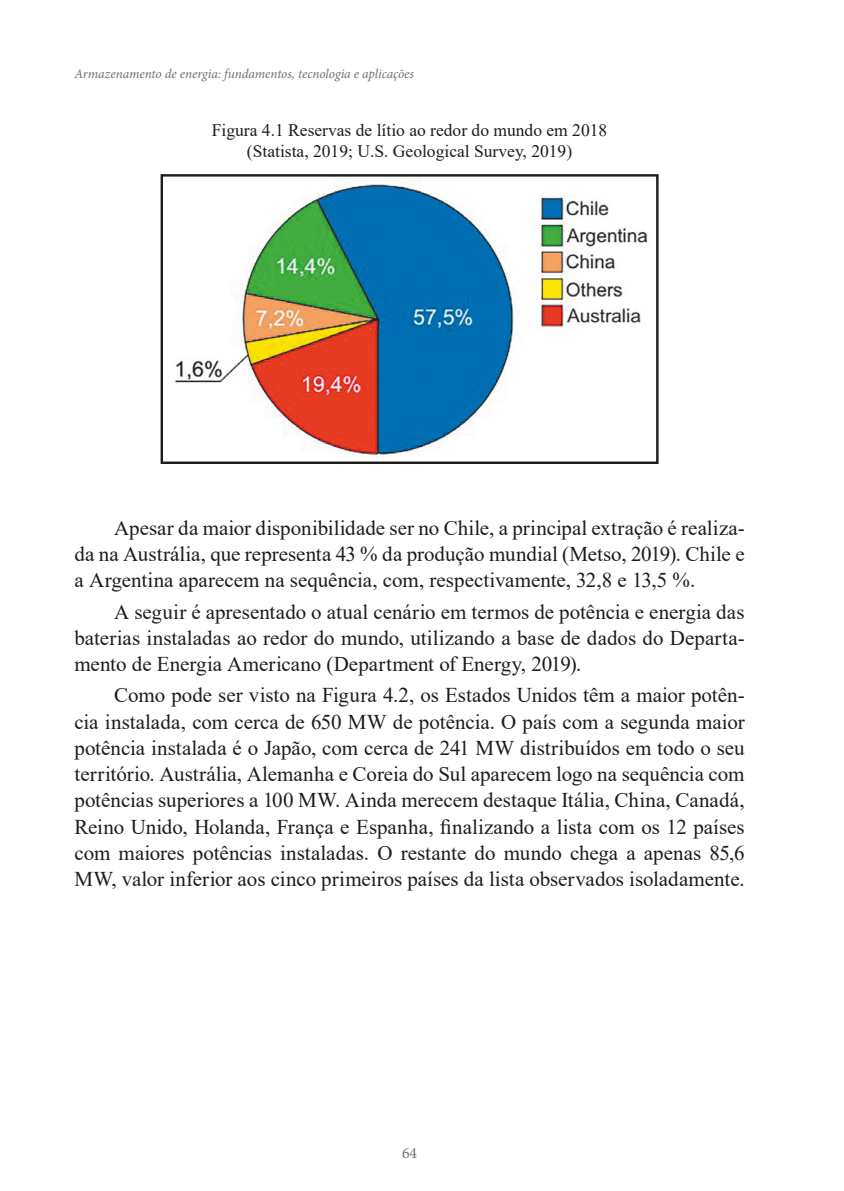
<style>
.page{position:relative;width:844px;height:1191px;background:#fff}
.page>*{position:absolute;margin:0;border:0;box-sizing:border-box;transform-origin:0 0}
.t1{font:21px/26.2px "Times New Roman";letter-spacing:-.005em;color:#1d1d1b;text-align:justify}
.t2{font:17.5px/21px "Times New Roman";color:#1d1d1b;text-align:center}
.t3{font:15.75px "Minion Pro";color:#70706f}
.t4{font:italic 13.3px "Minion Pro";letter-spacing:-.005em;color:#70706f}
</style>
<div class="page">
<img style="left:175px;top:181px;width:473px;height:274px">
<div style="left:160px;top:174px;width:498px;height:290px;border:2px solid #1d1d1b"></div>
<p class="t4" style="left:74px;top:65px;width:341px">Armazenamento de energia: fundamentos, tecnologia e aplicações</p>
<p class="t2" style="left:212px;top:119px;width:397px">Figura 4.1 Reservas de lítio ao redor do mundo em 2018 (Statista, 2019; U.S. Geological Survey, 2019)</p>
<p class="t1" style="left:74px;top:514px;width:671px;text-indent:40px">Apesar da maior disponibilidade ser no Chile, a principal extração é realiza&shy;da na Austrália, que representa 43 % da produção mundial (Metso, 2019). Chile e a Argentina aparecem na sequência, com, respectivamente, 32,8 e 13,5 %.</p>
<p class="t1" style="left:74px;top:597px;width:671px;text-indent:40px">A seguir é apresentado o atual cenário em termos de potência e energia das baterias instaladas ao redor do mundo, utilizando a base de dados do Departa&shy;mento de Energia Americano (Department of Energy, 2019).</p>
<p class="t1" style="left:74px;top:681px;width:671px;text-indent:40px">Como pode ser visto na Figura 4.2, os Estados Unidos têm a maior potên&shy;cia instalada, com cerca de 650 MW de potência. O país com a segunda maior potência instalada é o Japão, com cerca de 241 MW distribuídos em todo o seu território. Austrália, Alemanha e Coreia do Sul aparecem logo na sequência com potências superiores a 100 MW. Ainda merecem destaque Itália, China, Canadá, Reino Unido, Holanda, França e Espanha, finalizando a lista com os 12 países com maiores potências instaladas. O restante do mundo chega a apenas 85,6<br>MW, valor inferior aos cinco primeiros países da lista observados isoladamente.</p>
<p class="t3" style="left:402px;top:1142px;width:17px">64</p>
</div>
